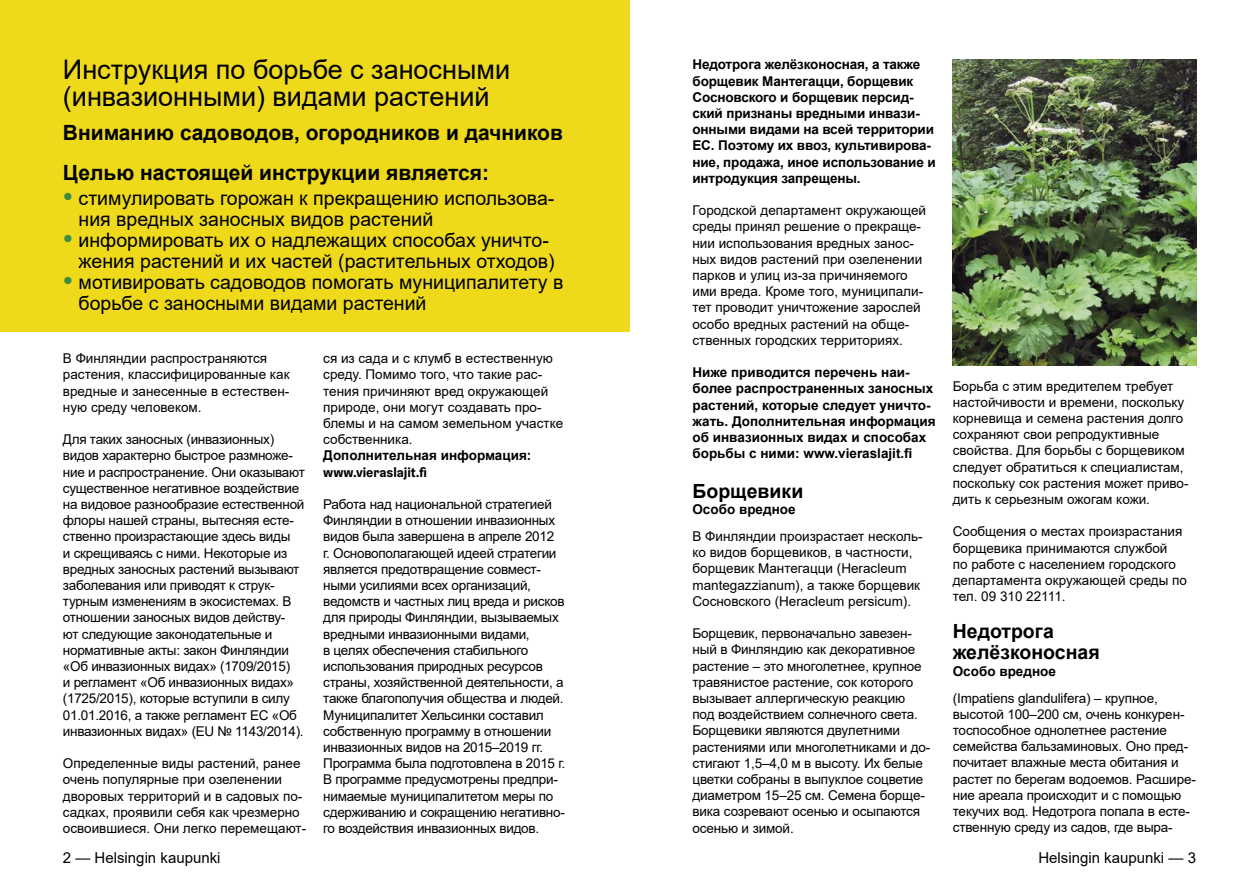
<style>
.page{position:relative;width:1259px;height:893px;background:#fff}
.page>*{position:absolute;margin:0;border:0;box-sizing:border-box;transform-origin:0 0}
.t1{font:27px/27px "Arial";color:#000}
.t2{font:700 21px/40.2px "Arial";color:#000}
.t3{font:19.5px/21px "Arial";color:#000}
.t4{font:700 19.5px/21px "Arial";color:#000}
.t5{font:15px "Arial";color:#000}
.t6{font:13.5px/16.2px "Arial";letter-spacing:-.01em;color:#000}
.t7{font:700 13.5px/16.2px "Arial";letter-spacing:-.01em;color:#000}
.t8{font:700 13.5px "Helsinki Grotesk";color:#000}
.s1{font-size:29.25px;color:#3c8d3f}
</style>
<div class="page">
<div style="left:0;top:0;width:629px;height:332px;background:#eeda1b"></div>
<img style="left:952px;top:60px;width:244px;height:306px">
<h1 class="t1" style="left:63px;top:56px;width:449px">Инструкция по борьбе с заносными (инвазионными) видами растений</h1>
<h2 class="t2" style="left:63px;top:113px;width:501px">Вниманию садоводов, огородников и дачников<br>Целью настоящей инструкции является:</h2>
<h3 class="t3" style="left:79px;top:188px;width:477px;text-indent:-16px"><span class="s1">•</span> стимулировать горожан к прекращению использова&shy;ния вредных заносных видов растений</h3>
<h3 class="t3" style="left:79px;top:230px;width:477px;text-indent:-16px"><span class="s1">•</span> информировать их о надлежащих способах уничто&shy;жения растений и их частей (растительных отходов)</h3>
<h3 class="t3" style="left:79px;top:272px;width:486px;text-indent:-16px"><span class="s1">•</span> мотивировать садоводов помогать муниципалитету в борьбе с заносными видами растений</h3>
<p class="t6" style="left:63px;top:350px;width:228px">В Финляндии распространяются растения, классифицированные как вредные и занесенные в естествен&shy;ную среду человеком.</p>
<p class="t6" style="left:63px;top:431px;width:243px">Для таких заносных (инвазионных) видов характерно быстрое размноже&shy;ние и распространение. Они оказывают существенное негативное воздействие на видовое разнообразие естественной флоры нашей страны, вытесняя есте&shy;ственно произрастающие здесь виды<br>и скрещиваясь с ними. Некоторые из вредных заносных растений вызывают заболевания или приводят к струк&shy;турным изменениям в экосистемах. В отношении заносных видов действу-<br>ют следующие законодательные и нормативные акты: закон Финляндии «Об инвазионных видах» (1709/2015)<br>и регламент «Об инвазионных видах» (1725/2015), которые вступили в силу 01.01.2016, а также регламент ЕС «Об инвазионных видах» (EU № 1143/2014).</p>
<p class="t6" style="left:63px;top:755px;width:245px">Определенные виды растений, ранее очень популярные при озеленении дворовых территорий и в садовых по&shy;садках, проявили себя как чрезмерно освоившиеся. Они легко перемещают-</p>
<p class="t6" style="left:323px;top:350px;width:241px">ся из сада и с клумб в естественную среду. Помимо того, что такие рас&shy;тения причиняют вред окружающей природе, они могут создавать про&shy;блемы и на самом земельном участке собственника.</p>
<p class="t7" style="left:323px;top:448px;width:210px">Дополнительная информация:</p>
<p class="t8" style="left:323px;top:463px;width:105px">www.vieraslajit.fi</p>
<p class="t6" style="left:323px;top:496px;width:243px">Работа над национальной стратегией Финляндии в отношении инвазионных видов была завершена в апреле 2012<br>г. Основополагающей идеей стратегии является предотвращение совмест&shy;ными усилиями всех организаций, ведомств и частных лиц вреда и рисков для природы Финляндии, вызываемых вредными инвазионными видами,<br>в целях обеспечения стабильного использования природных ресурсов страны, хозяйственной деятельности, а также благополучия общества и людей.<br>Муниципалитет Хельсинки составил собственную программу в отношении инвазионных видов на 2015–2019 гг.<br>Программа была подготовлена в 2015 г.<br>В программе предусмотрены предпри&shy;нимаемые муниципалитетом меры по сдерживанию и сокращению негативно&shy;го воздействия инвазионных видов.</p>
<p class="t7" style="left:692px;top:57px;width:245px">Недотрога желёзконосная, а также борщевик Мантегацци, борщевик<br>Сосновского и борщевик персид&shy;ский признаны вредными инвази&shy;онными видами на всей территории<br>ЕС. Поэтому их ввоз, культивирова&shy;ние, продажа, иное использование и интродукция запрещены.</p>
<p class="t6" style="left:692px;top:202px;width:235px">Городской департамент окружающей среды принял решение о прекраще&shy;нии использования вредных занос&shy;ных видов растений при озеленении парков и улиц из-за причиняемого ими вреда. Кроме того, муниципали&shy;тет проводит уничтожение зарослей особо вредных растений на обще&shy;ственных городских территориях.</p>
<p class="t7" style="left:692px;top:364px;width:245px">Ниже приводится перечень наи&shy;более распространенных заносных растений, которые следует уничто&shy;жать. Дополнительная информация об инвазионных видах и способах борьбы с ними: www.vieraslajit.fi</p>
<h3 class="t4" style="left:692px;top:481px;width:112px">Борщевики</h3>
<p class="t7" style="left:692px;top:501px;width:105px">Особо вредное</p>
<p class="t6" style="left:692px;top:528px;width:232px">В Финляндии произрастает несколь&shy;ко видов борщевиков, в частности, борщевик Мантегацци (Heracleum mantegazzianum), а также борщевик Сосновского (Heracleum persicum).</p>
<p class="t6" style="left:692px;top:625px;width:239px">Борщевик, первоначально завезен&shy;ный в Финляндию как декоративное растение – это многолетнее, крупное травянистое растение, сок которого вызывает аллергическую реакцию под воздействием солнечного света.<br>Борщевики являются двулетними растениями или многолетниками и до&shy;стигают 1,5–4,0 м в высоту. Их белые цветки собраны в выпуклое соцветие диаметром 15–25 см. Семена борще&shy;вика созревают осенью и осыпаются осенью и зимой.</p>
<p class="t6" style="left:952px;top:378px;width:237px">Борьба с этим вредителем требует настойчивости и времени, поскольку корневища и семена растения долго сохраняют свои репродуктивные свойства. Для борьбы с борщевиком следует обратиться к специалистам, поскольку сок растения может приво&shy;дить к серьезным ожогам кожи.</p>
<p class="t6" style="left:952px;top:523px;width:236px">Сообщения о местах произрастания борщевика принимаются службой<br>по работе с населением городского департамента окружающей среды по тел. 09 310 22111.</p>
<h3 class="t4" style="left:952px;top:621px;width:149px">Недотрога желёзконосная</h3>
<p class="t7" style="left:952px;top:663px;width:105px">Особо вредное</p>
<p class="t6" style="left:952px;top:690px;width:245px">(Impatiens glandulifera) – крупное, высотой 100–200 см, очень конкурен&shy;тоспособное однолетнее растение семейства бальзаминовых. Оно пред&shy;почитает влажные места обитания и растет по берегам водоемов. Расшире&shy;ние ареала происходит и с помощью текучих вод. Недотрога попала в есте&shy;ственную среду из садов, где выра-</p>
<p class="t5" style="left:63px;top:847px;width:159px">2 — Helsingin kaupunki</p>
<p class="t5" style="left:1038px;top:847px;width:159px">Helsingin kaupunki — 3</p>
</div>
